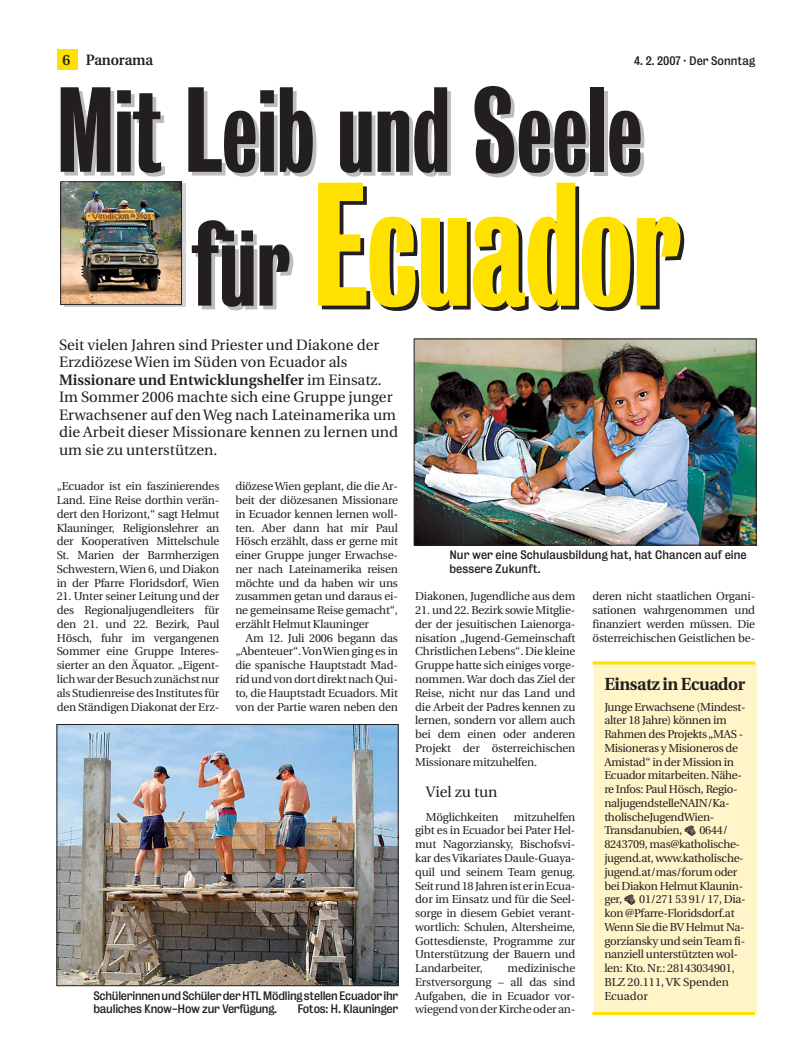
<style>
.page{position:relative;width:798px;height:1063px;background:#fff}
.page>*{position:absolute;margin:0;border:0;box-sizing:border-box;transform-origin:0 0}
.t1{font:160px "Bureau Grotesque One Five";letter-spacing:-.01em;color:#ffe100}
.t2{font:110px "Bureau Grotesque One Five";letter-spacing:-.005em;color:#231f20}
.t3{font:700 17.5px "Utopia";letter-spacing:-.02em;color:#231f20}
.t4{font:15px/17.5px "Utopia";color:#231f20}
.t5{font:600 15px "Utopia";letter-spacing:-.01em;color:#231f20;scale:.95 1}
.t6{font:11.5px/13.8px "Utopia";letter-spacing:-.02em;color:#231f20;text-align:justify}
.t7{font:11.25px/13.8px "Bureau Grotesque Five Three";letter-spacing:-.02em;color:#231f20}
.t8{font:11.25px/13.8px "Bureau Grotesque Five Three";letter-spacing:.005em;color:#231f20}
.t9{font:11.25px "Bureau Grotesque Five Three";color:#231f20}
.s1{font-size:110px;color:#231f20}
.s2{font-weight:600}
</style>
<div class="page">
<div style="left:64px;top:184px;width:121px;height:123px;background:#cacccd"></div>
<div style="left:57px;top:49px;width:20px;height:21px;background:#ffe100"></div>
<img style="left:416px;top:341px;width:338px;height:202px">
<div style="left:414px;top:339px;width:342px;height:206px;border:1px solid #231f20"></div>
<img style="left:59px;top:726px;width:337px;height:257px">
<div style="left:57px;top:724px;width:341px;height:261px;border:1px solid #231f20"></div>
<div style="left:593px;top:663px;width:163px;height:349px;background:#fff5c9"></div>
<hr style="left:592px;top:661px;width:163px;height:3px;background:#ffe100">
<hr style="left:592px;top:1012px;width:163px;height:3px;background:#ffe100">
<img style="left:62px;top:184px;width:118px;height:119px">
<div style="left:60px;top:182px;width:122px;height:123px;border:1px solid #231f20"></div>
<h3 class="t5" style="left:63px;top:53px;width:97px">6 Panorama</h3>
<p class="t9" style="left:634px;top:56px;width:123px">4. 2. 2007 · Der Sonntag</p>
<h2 class="t2" style="left:57px;top:87px;width:587px">Mit Leib und Seele</h2>
<h1 class="t1" style="left:192px;top:183px;width:491px"><span class="s1">für</span> Ecuador</h1>
<p class="t4" style="left:59px;top:337px;width:340px">Seit vielen Jahren sind Priester und Diakone der Erzdiözese Wien im Süden von Ecuador als <span class="s2">Missionare und Entwicklungshelfer</span> im Einsatz.<br>Im Sommer 2006 machte sich eine Gruppe junger Erwachsener auf den Weg nach Lateinamerika um die Arbeit dieser Missionare kennen zu lernen und um sie zu unterstützen.</p>
<p class="t6" style="left:57px;top:480px;width:164px">„Ecuador ist ein faszinierendes Land. Eine Reise dorthin verän&shy;dert den Horizont,“ sagt Helmut Klauninger, Religionslehrer an der Kooperativen Mittelschule St. Marien der Barmherzigen Schwestern, Wien 6, und Diakon in der Pfarre Floridsdorf, Wien</p>
<p class="t6" style="left:57px;top:590px;width:164px">21. Unter seiner Leitung und der des Regionaljugendleiters für den 21. und 22. Bezirk, Paul Hösch, fuhr im vergangenen Sommer eine Gruppe Interes&shy;sierter an den Äquator. „Eigent&shy;lich war der Besuch zunächst nur als Studienreise des Institutes für den Ständigen Diakonat der Erz-</p>
<p class="t6" style="left:235px;top:480px;width:164px">diözese Wien geplant, die die Ar&shy;beit der diözesanen Missionare in Ecuador kennen lernen woll&shy;ten. Aber dann hat mir Paul Hösch erzählt, dass er gerne mit einer Gruppe junger Erwachse&shy;ner nach Lateinamerika reisen möchte und da haben wir uns zusammen getan und daraus ei&shy;ne gemeinsame Reise gemacht“, erzählt Helmut Klauninger</p>
<p class="t6" style="left:235px;top:632px;width:164px;text-indent:11px">Am 12. Juli 2006 begann das „Abenteuer“. Von Wien ging es in die spanische Hauptstadt Mad&shy;rid und von dort direkt nach Qui&shy;to, die Hauptstadt Ecuadors. Mit von der Partie waren neben den</p>
<p class="t7" style="left:93px;top:989px;width:306px">Schülerinnen und Schüler der HTL Mödling stellen Ecuador ihr bauliches Know-How zur Verfügung.</p>
<p class="t7" style="left:297px;top:1003px;width:102px">Fotos: H. Klauninger</p>
<p class="t8" style="left:449px;top:549px;width:299px">Nur wer eine Schulausbildung hat, hat Chancen auf eine bessere Zukunft.</p>
<p class="t6" style="left:415px;top:590px;width:162px">Diakonen, Jugendliche aus dem</p>
<p class="t6" style="left:415px;top:604px;width:162px">21. und 22. Bezirk sowie Mitglie&shy;der der jesuitischen Laienorga&shy;nisation „Jugend-Gemeinschaft Christlichen Lebens“. Die kleine Gruppe hatte sich einiges vorge&shy;nommen. War doch das Ziel der Reise, nicht nur das Land und die Arbeit der Padres kennen zu lernen, sondern vor allem auch bei dem einen oder anderen Projekt der österreichischen Missionare mitzuhelfen.</p>
<h3 class="t4" style="left:426px;top:784px;width:73px">Viel zu tun</h3>
<p class="t6" style="left:426px;top:811px;width:74px">Möglichkeiten</p>
<p class="t6" style="left:415px;top:811px;width:162px;text-indent:99px">mitzuhelfen gibt es in Ecuador bei Pater Hel&shy;mut Nagorziansky, Bischofsvi&shy;kar des Vikariates Daule-Guaya&shy;quil und seinem Team genug.<br>Seit rund 18 Jahren ist er in Ecua&shy;dor im Einsatz und für die Seel&shy;sorge in diesem Gebiet verant&shy;wortlich: Schulen, Altersheime, Gottesdienste, Programme zur Unterstützung der Bauern und Landarbeiter,</p>
<p class="t6" style="left:415px;top:962px;width:162px;text-indent:92px">medizinische Erstversorgung – all das sind Aufgaben, die in Ecuador vor&shy;wiegend von der Kirche oder an-</p>
<p class="t6" style="left:592px;top:590px;width:164px">deren nicht staatlichen Organi&shy;sationen wahrgenommen und finanziert werden müssen. Die österreichischen Geistlichen be-</p>
<h3 class="t3" style="left:604px;top:676px;width:142px">Einsatz in Ecuador</h3>
<p class="t6" style="left:604px;top:700px;width:143px;text-align:left">Junge Erwachsene (Mindest&shy;alter 18 Jahre) können im<br>Rahmen des Projekts „MAS -<br>Misioneras y Misioneros de<br>Amistad“ in der Mission in<br>Ecuador mitarbeiten. Nähe&shy;re Infos: Paul Hösch, Regio&shy;naljugendstelleNAIN/Ka&shy;tholischeJugendWien-<br>Transdanubien, ☎ 0644/<br>8243709, mas@katholische&shy;jugend.at, www.katholische&shy;jugend.at/mas/forum oder bei Diakon Helmut Klaunin&shy;ger, ☎ 01/271 53 91/ 17, Dia&shy;kon @Pfarre-Floridsdorf.at<br>Wenn Sie die BV Helmut Na&shy;gorziansky und sein Team fi&shy;nanziell unterstützten wol&shy;len: Kto. Nr.: 28143034901,<br>BLZ 20.111, VK Spenden<br>Ecuador</p>
</div>
